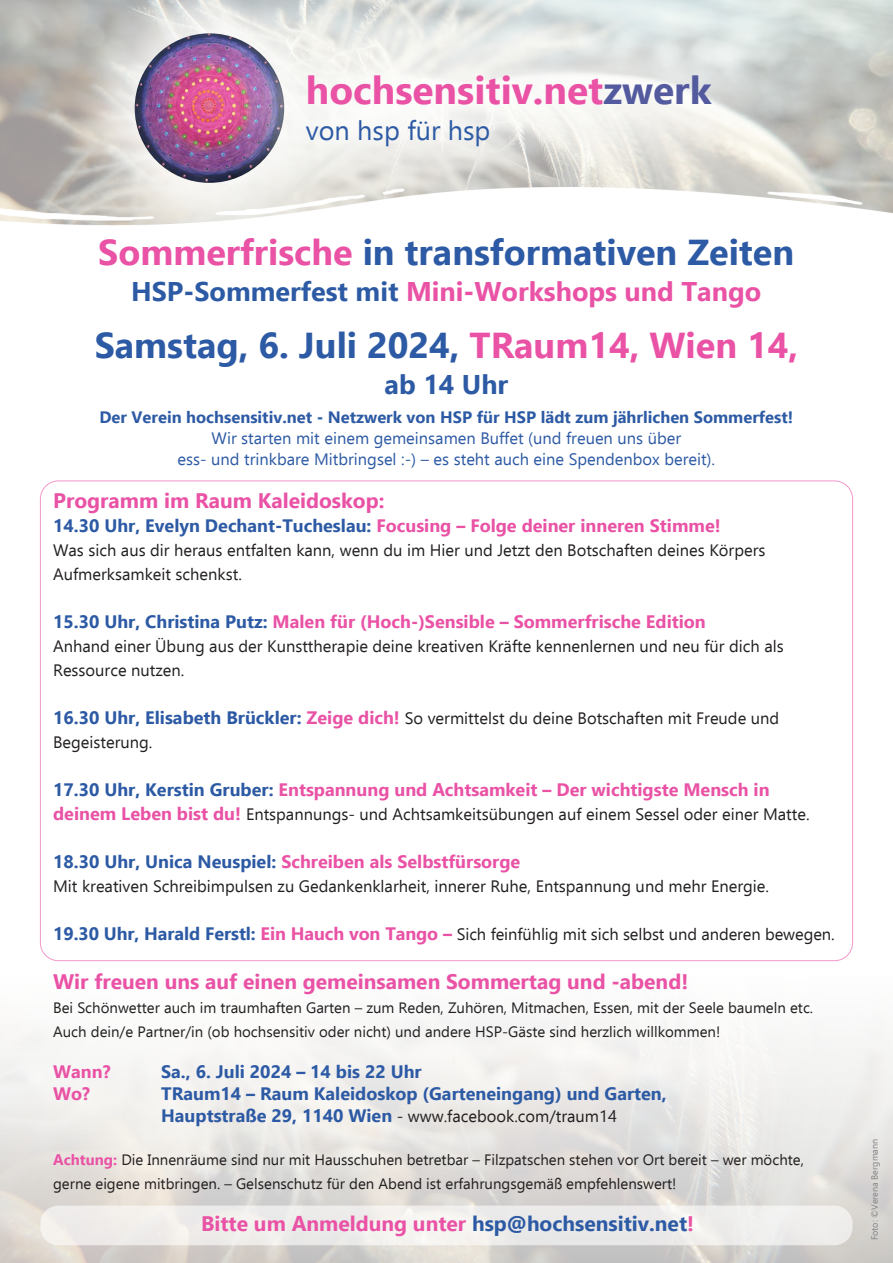
<style>
.page{position:relative;width:893px;height:1263px;background:#fff}
.page>*{position:absolute;margin:0;border:0;box-sizing:border-box;transform-origin:0 0}
.t1{font:700 39px "Ebrima";color:#e952a5}
.t2{font:700 36px "Ebrima";color:#2d5aa4}
.t3{font:700 27px "Ebrima";color:#e952a5}
.t4{font:27px "Ebrima";color:#2d5aa4}
.t5{font:700 27px "Ebrima";color:#2d5aa4}
.t6{font:700 21px "Ebrima";color:#e952a5}
.t7{font:700 18px "Ebrima";color:#e952a5}
.t8{font:700 18px "Ebrima";color:#2d5aa4}
.t9{font:16.5px/24px "Ebrima";color:#231f20}
.t10{font:16.5px/21px "Ebrima";color:#2d5aa4;text-align:center}
.t11{font:700 16.5px "Ebrima";color:#2d5aa4}
.t12{font:15px/24px "Ebrima";color:#231f20}
.t13{font:9px "Ebrima";color:#808285}
.s1{color:#535a9e}
.s2{color:#e952a5}
.s3{color:#2d5aa4}
.s4{font-weight:700;font-size:18px;color:#2d5aa4}
.s5{font-weight:700;font-size:18px;color:#e952a5}
.s6{font-weight:700;color:#e952a5}
</style>
<div class="page">
<div style="left:40px;top:1205px;width:813px;height:40px;background:#efedeb;border-radius:18px"></div>
<div style="left:74px;top:0;width:271px;height:244px;background:#fff;opacity:.75"></div>
<img style="left:135px;top:33px;width:149px;height:150px;border-radius:75px">
<div style="left:220px;top:0;width:577px;height:231px;background:#fff;opacity:.89"></div>
<h1 class="t1" style="left:306px;top:60px;width:407px">hochsensitiv.net<span class="s1">zwerk</span></h1>
<h3 class="t4" style="left:306px;top:111px;width:186px">von hsp für hsp</h3>
<h2 class="t2" style="left:98px;top:224px;width:697px"><span class="s2">Sommerfrische</span> in transformativen Zeiten</h2>
<h3 class="t3" style="left:131px;top:270px;width:632px"><span class="s3">HSP-Sommerfest mit</span> Mini-Workshops und Tango</h3>
<h2 class="t2" style="left:95px;top:317px;width:705px">Samstag, 6. Juli 2024, <span class="s2">TRaum14, Wien 14,</span></h2>
<h3 class="t5" style="left:385px;top:363px;width:125px">ab 14 Uhr</h3>
<p class="t11" style="left:99px;top:404px;width:695px">Der Verein hochsensitiv.net - Netzwerk von HSP für HSP lädt zum jährlichen Sommerfest!</p>
<p class="t10" style="left:178px;top:427px;width:539px">Wir starten mit einem gemeinsamen Buffet (und freuen uns über<br>ess- und trinkbare Mitbringsel :-) – es steht auch eine Spendenbox bereit).</p>
<p class="t6" style="left:53px;top:484px;width:333px">Programm im Raum Kaleidoskop:</p>
<p class="t7" style="left:53px;top:511px;width:669px"><span class="s3">14.30 Uhr, Evelyn Dechant-Tucheslau:</span> Focusing – Folge deiner inneren Stimme!</p>
<p class="t9" style="left:53px;top:537px;width:714px">Was sich aus dir heraus entfalten kann, wenn du im Hier und Jetzt den Botschaften deines Körpers<br>Aufmerksamkeit schenkst.</p>
<p class="t7" style="left:53px;top:607px;width:654px"><span class="s3">15.30 Uhr, Christina Putz:</span> Malen für (Hoch-)Sensible – Sommerfrische Edition</p>
<p class="t9" style="left:53px;top:633px;width:732px">Anhand einer Übung aus der Kunsttherapie deine kreativen Kräfte kennenlernen und neu für dich als<br>Ressource nutzen.</p>
<p class="t9" style="left:53px;top:705px;width:728px"><span class="s4">16.30 Uhr, Elisabeth Brückler:</span> <span class="s5">Zeige dich!</span> So vermittelst du deine Botschaften mit Freude und<br>Begeisterung.</p>
<p class="t7" style="left:53px;top:775px;width:718px"><span class="s3">17.30 Uhr, Kerstin Gruber:</span> Entspannung und Achtsamkeit – Der wichtigste Mensch in</p>
<p class="t9" style="left:53px;top:801px;width:758px"><span class="s5">deinem Leben bist du!</span> Entspannungs- und Achtsamkeitsübungen auf einem Sessel oder einer Matte.</p>
<p class="t7" style="left:53px;top:847px;width:469px"><span class="s3">18.30 Uhr, Unica Neuspiel:</span> Schreiben als Selbstfürsorge</p>
<p class="t9" style="left:53px;top:873px;width:717px">Mit kreativen Schreibimpulsen zu Gedankenklarheit, innerer Ruhe, Entspannung und mehr Energie.</p>
<p class="t9" style="left:53px;top:921px;width:783px"><span class="s4">19.30 Uhr, Harald Ferstl:</span> <span class="s5">Ein Hauch von Tango –</span> Sich feinfühlig mit sich selbst und anderen bewegen.</p>
<p class="t6" style="left:53px;top:965px;width:636px">Wir freuen uns auf einen gemeinsamen Sommertag und -abend!</p>
<p class="t12" style="left:53px;top:995px;width:761px">Bei Schönwetter auch im traumhaften Garten – zum Reden, Zuhören, Mitmachen, Essen, mit der Seele baumeln etc.<br>Auch dein/e Partner/in (ob hochsensitiv oder nicht) und andere HSP-Gäste sind herzlich willkommen!</p>
<p class="t7" style="left:53px;top:1058px;width:59px">Wann?</p>
<p class="t8" style="left:161px;top:1058px;width:262px">Sa., 6. Juli 2024 – 14 bis 22 Uhr</p>
<p class="t7" style="left:53px;top:1079px;width:38px">Wo?</p>
<p class="t8" style="left:161px;top:1079px;width:507px">TRaum14 – Raum Kaleidoskop (Garteneingang) und Garten,</p>
<p class="t9" style="left:161px;top:1103px;width:457px"><span class="s4">Hauptstraße 29, 1140 Wien</span> - www.facebook.com/traum14</p>
<p class="t12" style="left:53px;top:1147px;width:752px"><span class="s6">Achtung:</span> Die Innenräume sind nur mit Hausschuhen betretbar – Filzpatschen stehen vor Ort bereit – wer möchte, gerne eigene mitbringen. – Gelsenschutz für den Abend ist erfahrungsgemäß empfehlenswert!</p>
<p class="t6" style="left:201px;top:1207px;width:494px">Bitte um Anmeldung unter <span class="s3">hsp@hochsensitiv.net</span>!</p>
<p class="t13" style="left:868px;top:1240px;width:103px;rotate:-90deg">Foto: ©Verena Bergmann</p>
</div>
